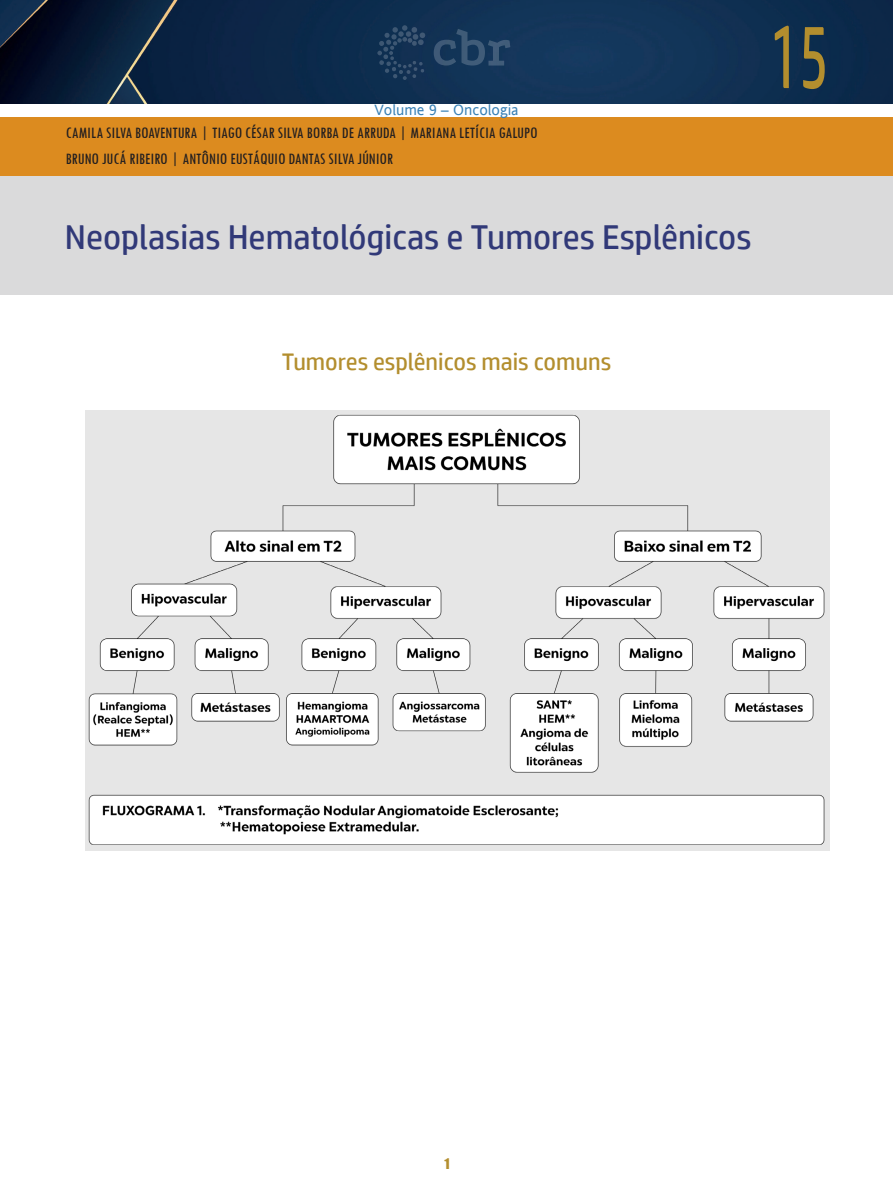
<style>
.page{position:relative;width:893px;height:1191px;background:#fff}
.page>*{position:absolute;margin:0;border:0;box-sizing:border-box;transform-origin:0 0}
.numero_capitulo{font:90px "HP Simplified";color:#b38e2e;scale:.6 1}
.Default{font:34.5px "HP Simplified";color:#313978}
.peso_02{font:24px "HP Simplified";color:#b38e2e}
.autores{font:condensed 16.5px "Tw Cen";color:#231f20}
.t1{font:15px "Andale Sansfor VST";color:#3981b6}
.cabeco{font:13.5px "Impact";color:#b38e2e}
</style>
<div class="page">
<img style="left:0;top:0;width:893px;height:103px">
<div style="left:0;top:117px;width:893px;height:58px;background:#dc8b1f"></div>
<div style="left:0;top:176px;width:893px;height:119px;background:#dadadb"></div>
<svg style="left:434px;top:29px;width:76px;height:37px;background:#224263"></svg>
<svg style="left:377px;top:25px;width:48px;height:55px;background:#1a3859"></svg>
<img style="left:85px;top:410px;width:744px;height:440px">
<p class="t1" style="left:374px;top:100px;width:145px">Volume 9 – Oncologia</p>
<p class="autores" style="left:66px;top:123px;width:473px">CAMILA SILVA BOAVENTURA | TIAGO CÉSAR SILVA BORBA DE ARRUDA | MARIANA LETÍCIA GALUPO</p>
<p class="autores" style="left:66px;top:149px;width:329px">BRUNO JUCÁ RIBEIRO | ANTÔNIO EUSTÁQUIO DANTAS SILVA JÚNIOR</p>
<p class="Default" style="left:65px;top:218px;width:688px">Neoplasias Hematológicas e Tumores Esplênicos</p>
<p class="numero_capitulo" style="left:770px;top:5px;width:98px">15</p>
<p class="peso_02" style="left:282px;top:348px;width:331px">Tumores esplênicos mais comuns</p>
<p class="cabeco" style="left:444px;top:1153px;width:7px">1</p>
</div>
